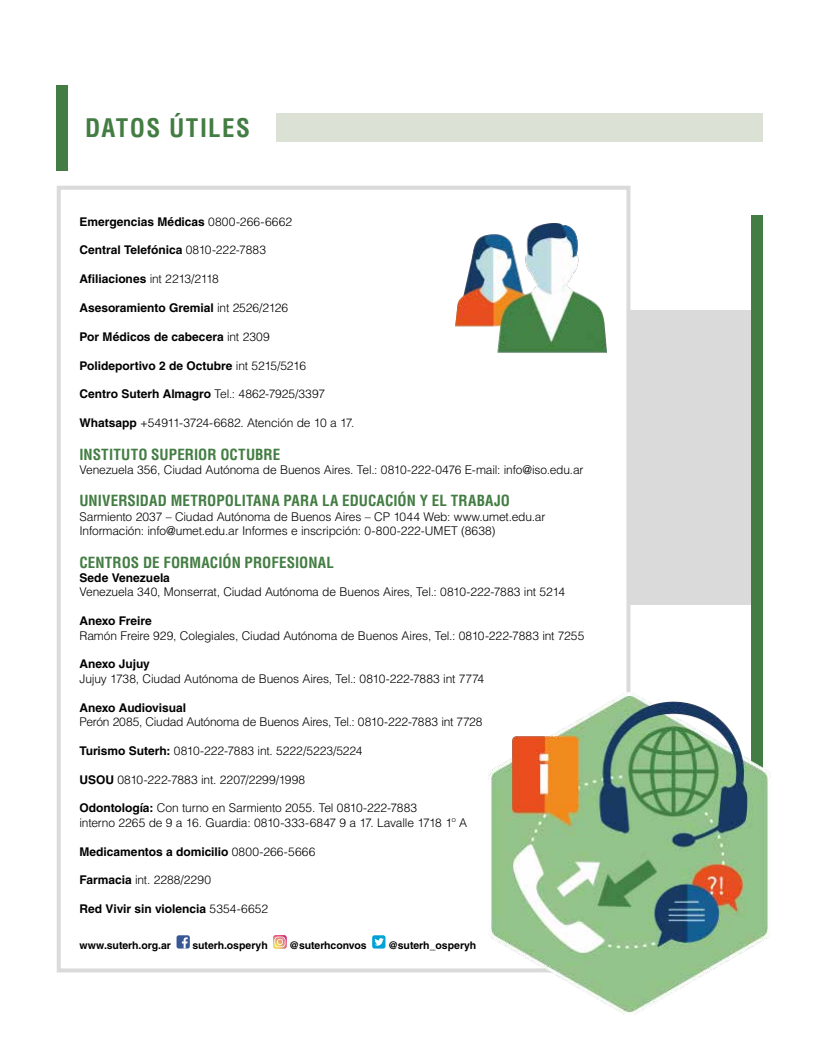
<style>
.page{position:relative;width:820px;height:1049px;background:#fff}
.page>*{position:absolute;margin:0;border:0;box-sizing:border-box;transform-origin:0 0}
.t1{font:700 condensed 25px "Helvetica LT Std";letter-spacing:.055em;color:#437d43}
.t2{font:700 condensed 15px "Helvetica LT Std";letter-spacing:.005em;color:#437d43}
.t3{font:300 12px/14.4px "Helvetica LT Std";letter-spacing:-.01em;color:#000}
.t4{font:700 12px "Helvetica LT Std";letter-spacing:-.005em;color:#000}
.t5{font:700 10.5px "Helvetica LT Std";letter-spacing:-.005em;color:#000}
.s1{font-weight:300}
.s2{font-weight:700}
</style>
<div class="page">
<div style="left:411px;top:310px;width:346px;height:294px;background:#dadada"></div>
<div style="left:57px;top:186px;width:573px;height:786px;background:#fff;border:4px solid #dadada"></div>
<div style="left:57px;top:85px;width:11px;height:85px;background:#437d43"></div>
<div style="left:751px;top:215px;width:11px;height:706px;background:#437d43"></div>
<div style="left:276px;top:113px;width:487px;height:29px;background:#dce1d5"></div>
<img style="left:455px;top:223px;width:152px;height:130px">
<img style="left:488px;top:692px;width:282px;height:323px">
<div style="left:176px;top:935px;width:14px;height:13px;background:#375795;border-radius:2px"></div>
<svg style="left:182px;top:937px;width:6px;height:11px"></svg>
<svg style="left:273px;top:935px;width:13px;height:13px"></svg>
<div style="left:372px;top:935px;width:13px;height:13px;background:#00a2d5;border-radius:2px"></div>
<svg style="left:374px;top:938px;width:10px;height:8px"></svg>
<h1 class="t1" style="left:85px;top:112px;width:166px">DATOS ÚTILES</h1>
<p class="t4" style="left:79px;top:214px;width:214px">Emergencias Médicas <span class="s1">0800-266-6662</span></p>
<p class="t4" style="left:79px;top:243px;width:188px">Central Telefónica <span class="s1">0810-222-7883</span></p>
<p class="t4" style="left:79px;top:272px;width:141px">Afiliaciones <span class="s1">int 2213/2118</span></p>
<p class="t4" style="left:79px;top:300px;width:210px">Asesoramiento Gremial <span class="s1">int 2526/2126</span></p>
<p class="t4" style="left:79px;top:329px;width:192px">Por Médicos de cabecera <span class="s1">int 2309</span></p>
<p class="t4" style="left:79px;top:358px;width:228px">Polideportivo 2 de Octubre <span class="s1">int 5215/5216</span></p>
<p class="t4" style="left:79px;top:387px;width:247px">Centro Suterh Almagro <span class="s1">Tel.: 4862-7925/3397</span></p>
<p class="t3" style="left:79px;top:415px;width:276px"><span class="s2">Whatsapp</span> +54911-3724-6682. Atención de 10 a 17.</p>
<p class="t2" style="left:79px;top:445px;width:202px">INSTITUTO SUPERIOR OCTUBRE</p>
<p class="t3" style="left:79px;top:462px;width:505px">Venezuela 356, Ciudad Autónoma de Buenos Aires. Tel.: 0810-222-0476 E-mail: info@iso.edu.ar</p>
<p class="t2" style="left:79px;top:491px;width:432px">UNIVERSIDAD METROPOLITANA PARA LA EDUCACIÓN Y EL TRABAJO</p>
<p class="t3" style="left:79px;top:509px;width:467px">Sarmiento 2037 – Ciudad Autónoma de Buenos Aires – CP 1044 Web: www.umet.edu.ar<br>Información: info@umet.edu.ar Informes e inscripción: 0-800-222-UMET (8638)</p>
<p class="t2" style="left:79px;top:553px;width:256px">CENTROS DE FORMACIÓN PROFESIONAL</p>
<p class="t4" style="left:79px;top:570px;width:92px">Sede Venezuela</p>
<p class="t3" style="left:79px;top:585px;width:487px">Venezuela 340, Monserrat, Ciudad Autónoma de Buenos Aires, Tel.: 0810-222-7883 int 5214</p>
<p class="t4" style="left:79px;top:614px;width:74px">Anexo Freire</p>
<p class="t3" style="left:79px;top:628px;width:506px">Ramón Freire 929, Colegiales, Ciudad Autónoma de Buenos Aires, Tel.: 0810-222-7883 int 7255</p>
<p class="t4" style="left:79px;top:657px;width:72px">Anexo Jujuy</p>
<p class="t3" style="left:79px;top:671px;width:406px">Jujuy 1738, Ciudad Autónoma de Buenos Aires, Tel.: 0810-222-7883 int 7774</p>
<p class="t4" style="left:79px;top:700px;width:108px">Anexo Audiovisual</p>
<p class="t3" style="left:79px;top:714px;width:404px">Perón 2085, Ciudad Autónoma de Buenos Aires, Tel.: 0810-222-7883 int 7728</p>
<p class="t3" style="left:79px;top:743px;width:284px"><span class="s2">Turismo Suterh:</span> 0810-222-7883 int. 5222/5223/5224</p>
<p class="t3" style="left:79px;top:772px;width:227px"><span class="s2">USOU</span> 0810-222-7883 int. 2207/2299/1998</p>
<p class="t3" style="left:79px;top:801px;width:389px"><span class="s2">Odontología:</span> Con turno en Sarmiento 2055. Tel 0810-222-7883<br>interno 2265 de 9 a 16. Guardia: 0810-333-6847 9 a 17. Lavalle 1718 1º A</p>
<p class="t4" style="left:79px;top:844px;width:237px">Medicamentos a domicilio <span class="s1">0800-266-5666</span></p>
<p class="t3" style="left:79px;top:873px;width:133px"><span class="s2">Farmacia</span> int. 2288/2290</p>
<p class="t4" style="left:79px;top:902px;width:190px">Red Vivir sin violencia <span class="s1">5354-6652</span></p>
<p class="t5" style="left:79px;top:938px;width:93px">www.suterh.org.ar</p>
<p class="t5" style="left:192px;top:938px;width:77px">suterh.osperyh</p>
<p class="t5" style="left:289px;top:938px;width:79px">@suterhconvos</p>
<p class="t5" style="left:388px;top:938px;width:90px">@suterh_osperyh</p>
</div>
